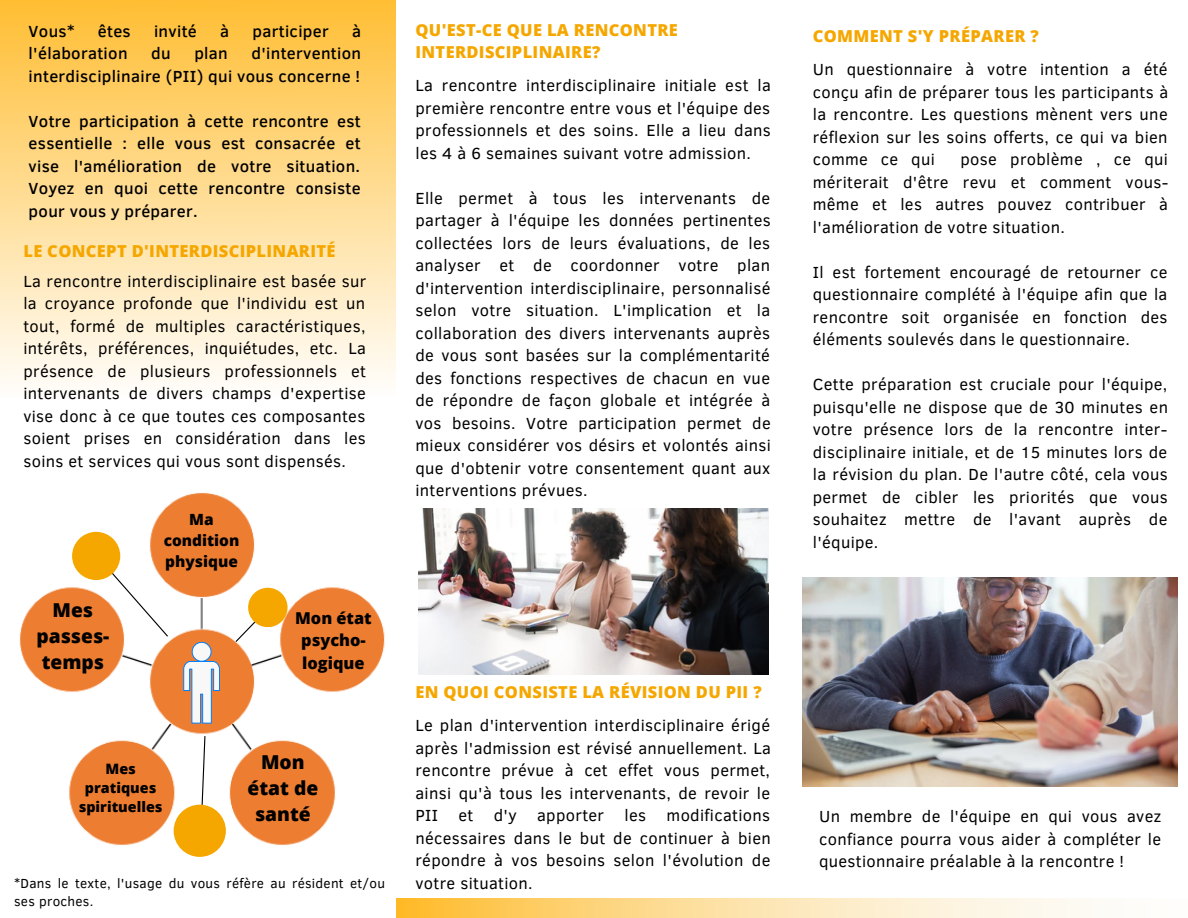
<style>
.page{position:relative;width:1188px;height:918px;background:#fff}
.page>*{position:absolute;margin:0;border:0;box-sizing:border-box;transform-origin:0 0}
.t1{font:800 19.2px/26.4px "Open Sans";color:#000;text-align:center}
.t2{font:16.5px/22.5px "Clear Sans";letter-spacing:.02em;color:#000;text-align:justify}
.t3{font:500 16.5px/22.5px "Clear Sans";letter-spacing:.02em;color:#000;text-align:right}
.t4{font:800 16.5px/22.5px "Open Sans";letter-spacing:.02em;color:#f5a700}
.t5{font:800 16.35px/22.5px "Open Sans";color:#000;text-align:center}
.t6{font:800 15.45px/21.1px "Open Sans";color:#000;text-align:center}
.t7{font:800 14.4px/19.2px "Open Sans";color:#000;text-align:center}
.t8{font:13.5px/18px "Clear Sans";letter-spacing:.02em;color:#000}
</style>
<div class="page">
<svg style="left:396px;top:898px;width:697px;height:20px;background:#fde0a2"></svg>
<div style="left:0;top:0;width:396px;height:398px;background:linear-gradient(to bottom,#ffbe33,#fffefc)"></div>
<img style="left:19px;top:493px;width:366px;height:356px">
<svg style="left:184px;top:642px;width:36px;height:81px"></svg>
<svg style="left:199px;top:735px;width:7px;height:71px"></svg>
<div style="left:174px;top:805px;width:52px;height:52px;background:#f5a700;border-radius:50%"></div>
<svg style="left:234px;top:615px;width:28px;height:28px"></svg>
<div style="left:248px;top:588px;width:40px;height:39px;background:#f5a700;border-radius:50%"></div>
<svg style="left:110px;top:571px;width:59px;height:67px"></svg>
<div style="left:72px;top:532px;width:48px;height:48px;background:#f5a700;border-radius:50%"></div>
<img style="left:802px;top:577px;width:376px;height:209px">
<img style="left:418px;top:509px;width:350px;height:165px">
<p class="t3" style="left:29px;top:19px;width:47px">Vous*</p>
<p class="t3" style="left:98px;top:19px;width:34px">êtes</p>
<p class="t3" style="left:154px;top:19px;width:44px">invité</p>
<p class="t3" style="left:220px;top:19px;width:10px">à</p>
<p class="t3" style="left:253px;top:19px;width:78px">participer</p>
<p class="t3" style="left:352px;top:19px;width:10px">à</p>
<p class="t3" style="left:29px;top:41px;width:100px">l'élaboration</p>
<p class="t3" style="left:151px;top:41px;width:21px">du</p>
<p class="t3" style="left:194px;top:41px;width:35px">plan</p>
<p class="t3" style="left:29px;top:41px;width:334px">d'intervention<br>interdisciplinaire (PII) qui vous concerne !</p>
<p class="t3" style="left:29px;top:109px;width:334px;text-align:justify">Votre participation à cette rencontre est essentielle : elle vous est consacrée et vise l'amélioration de votre situation.<br>Voyez en quoi cette rencontre consiste pour vous y préparer.</p>
<p class="t4" style="left:23px;top:239px;width:314px">LE CONCEPT D'INTERDISCIPLINARITÉ</p>
<p class="t2" style="left:23px;top:269px;width:344px">La rencontre interdisciplinaire est basée sur la croyance profonde que l'individu est un tout, formé de multiples caractéristiques, intérêts, préférences, inquiétudes, etc. La présence de plusieurs professionnels et intervenants de divers champs d'expertise vise donc à ce que toutes ces composantes soient prises en considération dans les soins et services qui vous sont dispensés.</p>
<p class="t1" style="left:36px;top:596px;width:74px">Mes passes&shy;temps</p>
<p class="t6" style="left:164px;top:508px;width:77px">Ma condition physique</p>
<p class="t5" style="left:295px;top:606px;width:78px">Mon état psycho&shy;logique</p>
<p class="t7" style="left:79px;top:759px;width:85px">Mes pratiques spirituelles</p>
<p class="t1" style="left:248px;top:749px;width:72px;line-height:25.8px">Mon état de santé</p>
<p class="t8" style="left:14px;top:874px;width:372px">*Dans le texte, l'usage du vous réfère au résident et/ou ses proches.</p>
<p class="t4" style="left:415px;top:18px;width:264px">QU'EST-CE QUE LA RENCONTRE<br>INTERDISCIPLINAIRE?</p>
<p class="t2" style="left:415px;top:73px;width:357px">La rencontre interdisciplinaire initiale est la première rencontre entre vous et l'équipe des professionnels et des soins. Elle a lieu dans les 4 à 6 semaines suivant votre admission.</p>
<p class="t2" style="left:415px;top:186px;width:357px">Elle permet à tous les intervenants de partager à l'équipe les données pertinentes collectées lors de leurs évaluations, de les analyser et de coordonner votre plan d'intervention interdisciplinaire, personnalisé selon votre situation. L'implication et la collaboration des divers intervenants auprès de vous sont basées sur la complémentarité des fonctions respectives de chacun en vue de répondre de façon globale et intégrée à vos besoins. Votre participation permet de mieux considérer vos désirs et volontés ainsi que d'obtenir votre consentement quant aux interventions prévues.</p>
<p class="t4" style="left:415px;top:681px;width:348px">EN QUOI CONSISTE LA RÉVISION DU PII ?</p>
<p class="t2" style="left:415px;top:714px;width:357px">Le plan d'intervention interdisciplinaire érigé après l'admission est révisé annuellement. La rencontre prévue à cet effet vous permet, ainsi qu'à tous les intervenants, de revoir le PII et d'y apporter les modifications nécessaires dans le but de continuer à bien répondre à vos besoins selon l'évolution de votre situation.</p>
<p class="t4" style="left:813px;top:25px;width:228px">COMMENT S'Y PRÉPARER ?</p>
<p class="t2" style="left:813px;top:57px;width:357px">Un questionnaire à votre intention a été conçu afin de préparer tous les participants à la rencontre. Les questions mènent vers une réflexion sur les soins offerts, ce qui va bien comme ce qui</p>
<p class="t2" style="left:813px;top:147px;width:357px;text-indent:148px">pose problème , ce qui mériterait d'être revu et comment vous&shy;même et les autres pouvez contribuer à l'amélioration de votre situation.</p>
<p class="t2" style="left:813px;top:260px;width:356px">Il est fortement encouragé de retourner ce questionnaire complété à l'équipe afin que la rencontre soit organisée en fonction des éléments soulevés dans le questionnaire.</p>
<p class="t2" style="left:813px;top:372px;width:357px">Cette préparation est cruciale pour l'équipe, puisqu'elle ne dispose que de 30 minutes en votre présence lors de la rencontre inter&shy;disciplinaire initiale, et de 15 minutes lors de la révision du plan. De l'autre côté, cela vous permet de cibler les priorités que vous souhaitez mettre de l'avant auprès de l'équipe.</p>
<p class="t2" style="left:819px;top:804px;width:344px">Un membre de l'équipe en qui vous avez confiance pourra vous aider à compléter le questionnaire préalable à la rencontre !</p>
</div>
